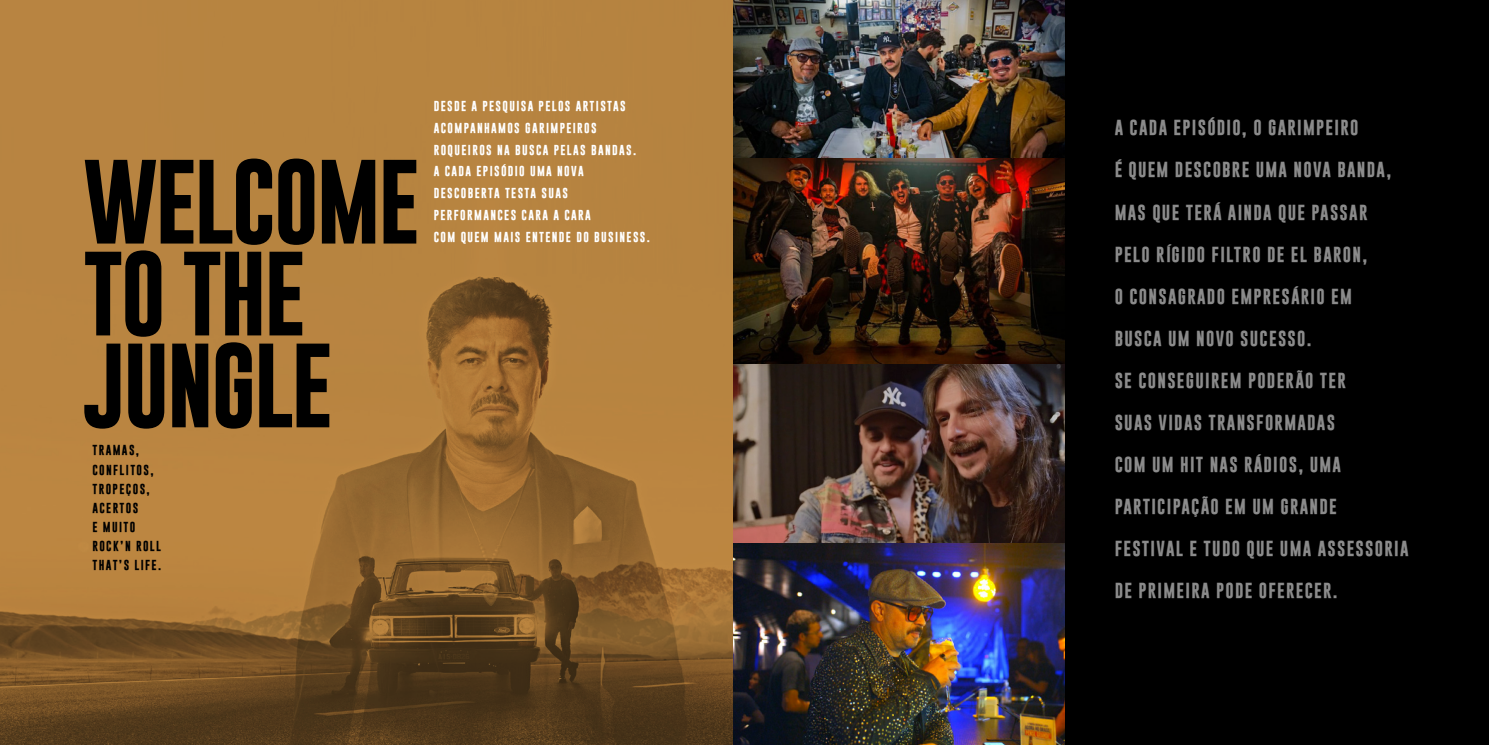
<style>
.page{position:relative;width:1489px;height:745px;background:#fff}
.page>*{position:absolute;margin:0;border:0;box-sizing:border-box;transform-origin:0 0}
.t1{font:700 85.49px/91.8px "Gobold";letter-spacing:-.03em;color:#000}
.t2{font:700 15.75px "Gobold";letter-spacing:.08em;color:#8b8b8b}
.t3{font:700 10.5px/19.1px "Gobold";letter-spacing:.13em;color:#000}
.t4{font:700 10.41px/21.8px "Gobold";letter-spacing:.13em;color:#fff}
</style>
<div class="page">
<div style="left:1064px;top:0;width:424px;height:744px;background:#000"></div>
<img style="left:0;top:0;width:733px;height:744px">
<img style="left:733px;top:0;width:331px;height:159px">
<img style="left:733px;top:159px;width:331px;height:384px">
<img style="left:733px;top:543px;width:331px;height:201px">
<h1 class="t1" style="left:83px;top:156px;width:338px">WELCOME<br>TO THE<br>JUNGLE</h1>
<p class="t3" style="left:92px;top:440px;width:70px">TRAMAS,<br>CONFLITOS,<br>TROPEÇOS,<br>ACERTOS<br>E MUITO<br>ROCK’N ROLL<br>THAT’S LIFE.</p>
<p class="t4" style="left:434px;top:95px;width:218px">DESDE A PESQUISA PELOS ARTISTAS<br>ACOMPANHAMOS GARIMPEIROS<br>ROQUEIROS NA BUSCA PELAS BANDAS.<br>A CADA EPISÓDIO UMA NOVA<br>DESCOBERTA TESTA SUAS<br>PERFORMANCES CARA A CARA<br>COM QUEM MAIS ENTENDE DO BUSINESS.</p>
<p class="t2" style="left:1114px;top:117px;width:245px">A CADA EPISÓDIO, O GARIMPEIRO</p>
<p class="t2" style="left:1114px;top:159px;width:278px">É QUEM DESCOBRE UMA NOVA BANDA,</p>
<p class="t2" style="left:1114px;top:201px;width:254px">MAS QUE TERÁ AINDA QUE PASSAR</p>
<p class="t2" style="left:1114px;top:243px;width:254px">PELO RÍGIDO FILTRO DE EL BARON,</p>
<p class="t2" style="left:1114px;top:285px;width:239px">O CONSAGRADO EMPRESÁRIO EM</p>
<p class="t2" style="left:1114px;top:327px;width:198px">BUSCA UM NOVO SUCESSO.</p>
<p class="t2" style="left:1114px;top:369px;width:233px">SE CONSEGUIREM PODERÃO TER</p>
<p class="t2" style="left:1114px;top:411px;width:222px">SUAS VIDAS TRANSFORMADAS</p>
<p class="t2" style="left:1114px;top:453px;width:228px">COM UM HIT NAS RÁDIOS, UMA</p>
<p class="t2" style="left:1114px;top:495px;width:224px">PARTICIPAÇÃO EM UM GRANDE</p>
<p class="t2" style="left:1114px;top:538px;width:295px">FESTIVAL E TUDO QUE UMA ASSESSORIA</p>
<p class="t2" style="left:1114px;top:580px;width:224px">DE PRIMEIRA PODE OFERECER.</p>
</div>
